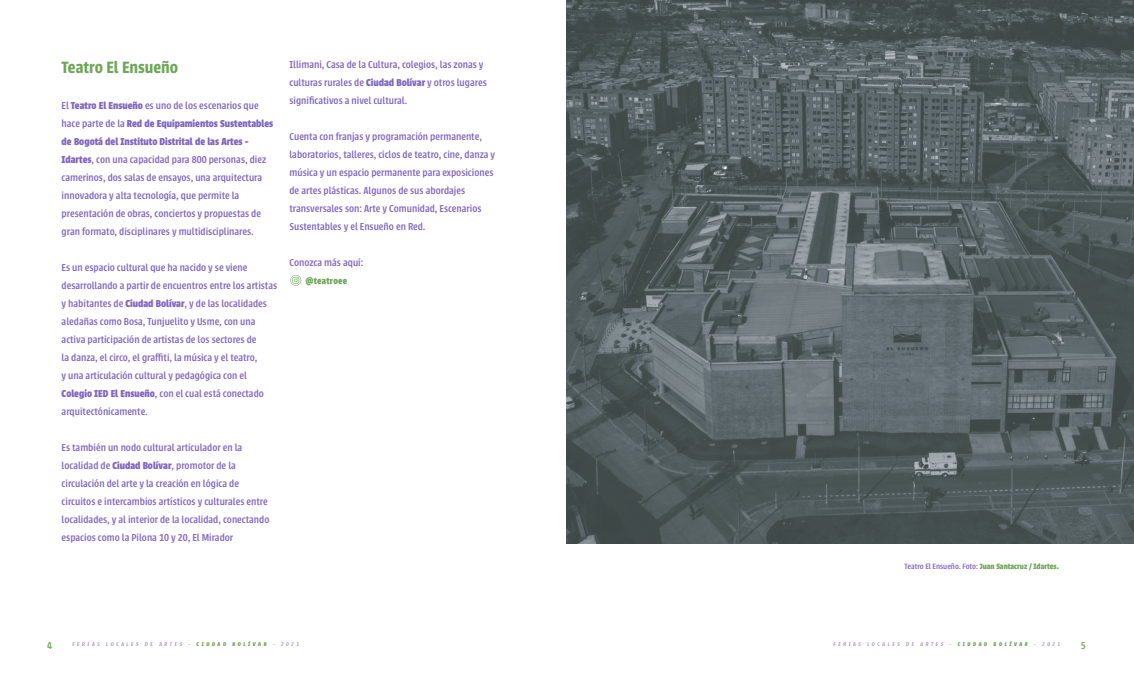
<style>
.page{position:relative;width:1134px;height:695px;background:#fff}
.page>*{position:absolute;margin:0;border:0;box-sizing:border-box;transform-origin:0 0}
.t1{font:600 18px "Urbana";color:#6ea657}
.t2{font:500 11px/18px "Urbana";color:#7f65bf}
.t3{font:500 11px "Urbana";color:#6ea657}
.t4{font:700 10px "Urbana";letter-spacing:.025em;color:#6ea657}
.t5{font:700 8.5px "Urbana";color:#6ea657}
.t6{font:italic 300 6px "Urbana";letter-spacing:.425em;color:#7f65bf}
.s1{font-weight:700}
.s2{font-weight:500;color:#7f65bf}
.s3{font-weight:700;color:#6ea657}
</style>
<div class="page">
<img style="left:567px;top:0;width:567px;height:543px">
<svg style="left:290px;top:275px;width:11px;height:11px"></svg>
<h1 class="t1" style="left:62px;top:57px;width:118px">Teatro El Ensueño</h1>
<p class="t2" style="left:62px;top:97px;width:213px">El <span class="s1">Teatro El Ensueño</span> es uno de los escenarios que hace parte de la <span class="s1">Red de Equipamientos Sustentables de Bogotá del Instituto Distrital de las Artes - Idartes</span>, con una capacidad para 800 personas, diez camerinos, dos salas de ensayos, una arquitectura innovadora y alta tecnología, que permite la presentación de obras, conciertos y propuestas de gran formato, disciplinares y multidisciplinares.</p>
<p class="t2" style="left:62px;top:259px;width:217px">Es un espacio cultural que ha nacido y se viene desarrollando a partir de encuentros entre los artistas y habitantes de <span class="s1">Ciudad Bolívar</span>, y de las localidades aledañas como Bosa, Tunjuelito y Usme, con una activa participación de artistas de los sectores de<br>la danza, el circo, el graffiti, la música y el teatro,<br>y una articulación cultural y pedagógica con el <span class="s1">Colegio IED El Ensueño</span>, con el cual está conectado arquitectónicamente.</p>
<p class="t2" style="left:62px;top:439px;width:209px">Es también un nodo cultural articulador en la localidad de <span class="s1">Ciudad Bolívar</span>, promotor de la circulación del arte y la creación en lógica de circuitos e intercambios artísticos y culturales entre localidades, y al interior de la localidad, conectando espacios como la Pilona 10 y 20, El Mirador</p>
<p class="t2" style="left:289px;top:55px;width:199px">Illimani, Casa de la Cultura, colegios, las zonas y culturas rurales de <span class="s1">Ciudad Bolívar</span> y otros lugares significativos a nivel cultural.</p>
<p class="t2" style="left:289px;top:127px;width:207px">Cuenta con franjas y programación permanente, laboratorios, talleres, ciclos de teatro, cine, danza y música y un espacio permanente para exposiciones de artes plásticas. Algunos de sus abordajes transversales son: Arte y Comunidad, Escenarios Sustentables y el Ensueño en Red.</p>
<p class="t2" style="left:289px;top:253px;width:75px">Conozca más aquí:</p>
<p class="t4" style="left:306px;top:275px;width:43px">@teatroee</p>
<p class="t5" style="left:905px;top:561px;width:156px"><span class="s2">Teatro El Ensueño. Foto:</span> Juan Santacruz / Idartes.</p>
<p class="t6" style="left:72px;top:640px;width:228px">FERIAS LOCALES DE ARTES - <span class="s3">CIUDAD BOLÍVAR</span> - 2021</p>
<p class="t6" style="left:834px;top:640px;width:228px">FERIAS LOCALES DE ARTES - <span class="s3">CIUDAD BOLÍVAR</span> - 2021</p>
<p class="t3" style="left:47px;top:639px;width:6px">4</p>
<p class="t3" style="left:1081px;top:639px;width:6px">5</p>
</div>
